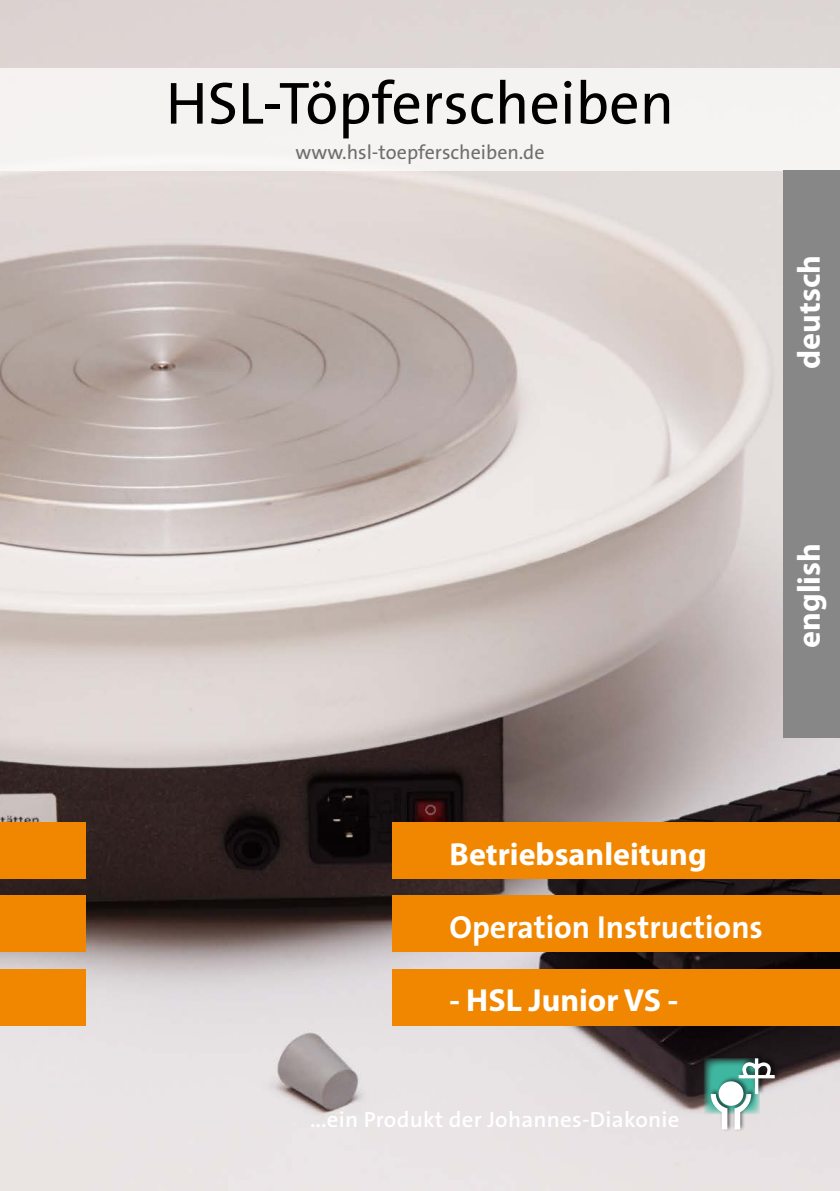
<style>
.page{position:relative;width:840px;height:1191px;background:#fff}
.page>*{position:absolute;margin:0;border:0;box-sizing:border-box;transform-origin:0 0}
.t1{font:60px "The Sans Os F";color:#000}
.t2{font:700 32px "Myriad Pro";color:#fff}
.t3{font:700 32px "The Sans Os F";color:#fff}
.t4{font:600 22px "The Sans Os F";letter-spacing:.01em;color:#fff;scale:1.04 1}
.t5{font:20px "The Sans Os F";color:#6e6e6e}
</style>
<div class="page">
<img style="left:0;top:0;width:839px;height:1191px">
<svg style="left:703px;top:1058px;width:31px;height:56px"></svg>
<div style="left:736px;top:1052px;width:44px;height:42px;background:#000;opacity:.6"></div>
<div style="left:731px;top:1088px;width:25px;height:43px;background:#000;opacity:.6"></div>
<svg style="left:734px;top:1058px;width:40px;height:71px"></svg>
<div style="left:708px;top:1087px;width:24px;height:44px;background:#000;opacity:.6"></div>
<svg style="left:710px;top:1094px;width:17px;height:35px"></svg>
<div style="left:716px;top:1075px;width:32px;height:32px;background:#000;opacity:.6"></div>
<div style="left:718px;top:1081px;width:25px;height:24px;background:#fff;border-radius:50%"></div>
<div style="left:392px;top:822px;width:447px;height:57px;background:#f18700"></div>
<div style="left:392px;top:895px;width:447px;height:57px;background:#f18700"></div>
<div style="left:392px;top:968px;width:447px;height:57px;background:#f18700"></div>
<div style="left:0;top:822px;width:85px;height:57px;background:#f18700"></div>
<div style="left:0;top:895px;width:85px;height:57px;background:#f18700"></div>
<div style="left:0;top:968px;width:85px;height:57px;background:#f18700"></div>
<div style="left:0;top:68px;width:839px;height:102px;background:#f5f3f2"></div>
<div style="left:782px;top:454px;width:57px;height:283px;background:#868786"></div>
<div style="left:782px;top:170px;width:57px;height:284px;background:#868786"></div>
<h1 class="t1" style="left:166px;top:65px;width:509px">HSL-Töpferscheiben</h1>
<p class="t5" style="left:295px;top:139px;width:250px">www.hsl-toepferscheiben.de</p>
<p class="t2" style="left:787px;top:369px;width:115px;rotate:-90deg">deutsch</p>
<p class="t2" style="left:787px;top:648px;width:106px;rotate:-90deg">english</p>
<p class="t2" style="left:449px;top:833px;width:258px">Betriebsanleitung</p>
<p class="t3" style="left:449px;top:906px;width:315px">Operation Instructions</p>
<p class="t2" style="left:449px;top:979px;width:230px">- HSL Junior VS -</p>
<p class="t4" style="left:310px;top:1105px;width:356px">...ein Produkt der Johannes-Diakonie</p>
</div>
